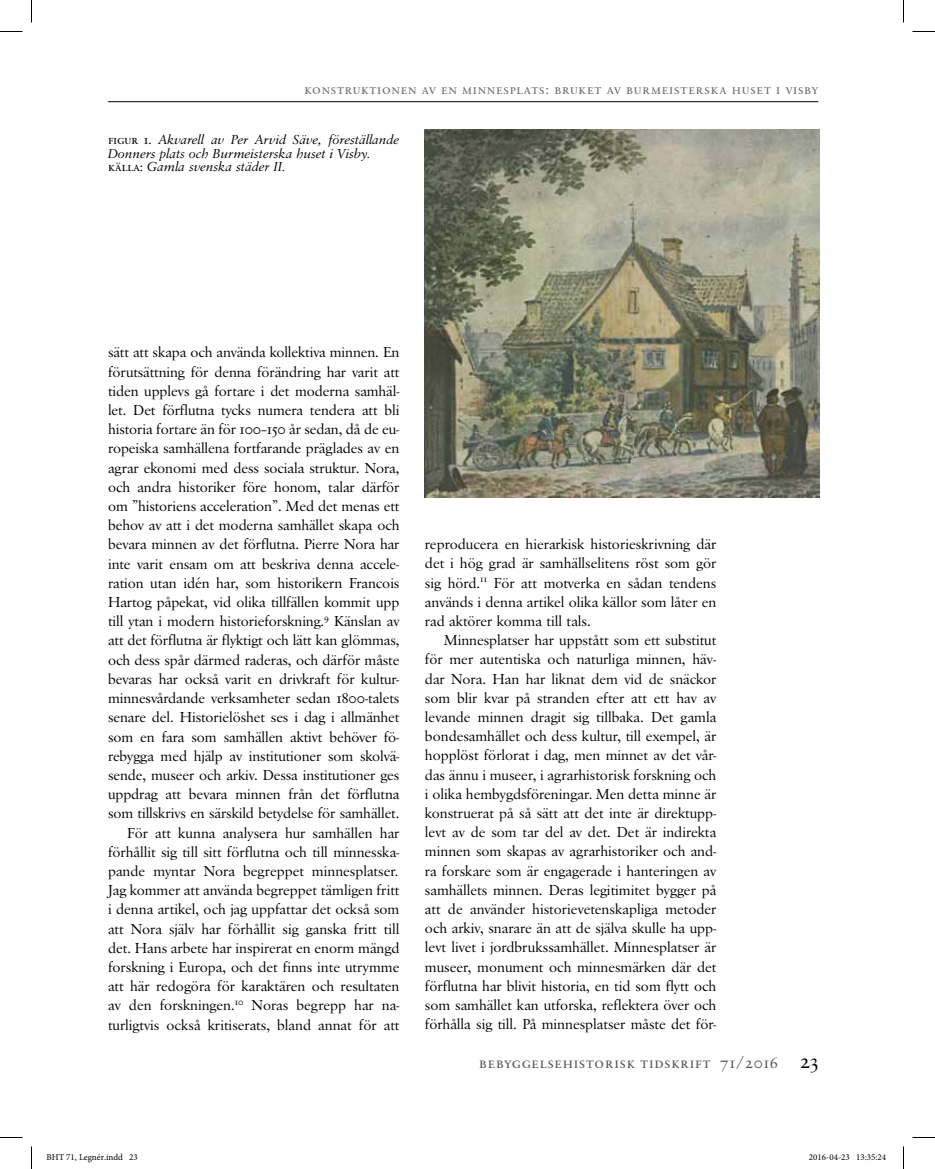
<style>
.page{position:relative;width:935px;height:1169px;background:#fff}
.page>*{position:absolute;margin:0;border:0;box-sizing:border-box;transform-origin:0 0}
.t1{font:16.5px "Savoy Sm Caps";letter-spacing:.05em;color:#565655}
.t2{font:15px/19.2px "Savoy";letter-spacing:-.005em;color:#000;text-align:justify}
.t3{font:15px "Savoy Sm Caps";letter-spacing:.05em;color:#6e6e6e}
.t4{font:italic 13.5px/13.5px "Savoy";letter-spacing:.005em;color:#000}
.t5{font:9px "Minion Pro";color:#000}
.s1{font-family:"Savoy Sm Caps";font-style:normal}
.s2{font-family:"Savoy Sm Caps"}
.s3{font-style:italic}
.s4{font-size:21px;color:#000}
</style>
<div class="page">
<hr style="left:108px;top:101px;width:710px;height:1px;background:#000">
<img style="left:425px;top:129px;width:395px;height:368px">
<svg style="left:0;top:31px;width:22px;height:1px"></svg>
<svg style="left:912px;top:31px;width:23px;height:1px"></svg>
<svg style="left:0;top:1137px;width:22px;height:1px"></svg>
<svg style="left:912px;top:1137px;width:23px;height:1px"></svg>
<svg style="left:31px;top:0;width:1px;height:23px"></svg>
<svg style="left:31px;top:1146px;width:1px;height:23px"></svg>
<svg style="left:903px;top:0;width:1px;height:23px"></svg>
<svg style="left:903px;top:1146px;width:1px;height:23px"></svg>
<p class="t3" style="left:304px;top:80px;width:515px">konstruktionen av en minnesplats: bruket av burmeisterska huset i visby</p>
<p class="t4" style="left:108px;top:133px;width:293px"><span class="s1">figur 1.</span> Akvarell av Per Arvid Säve, föreställande<br>Donners plats och Burmeisterska huset i Visby. <span class="s1">källa:</span> Gamla svenska städer II.</p>
<p class="t2" style="left:108px;top:343px;width:293px;text-align:right">sätt att skapa och använda kollektiva minnen. En förutsättning för denna förändring har varit att tiden upplevs gå fortare i det moderna samhäl&shy;let. Det förflutna tycks numera tendera att bli historia fortare än för <span class="s2">100</span>–<span class="s2">150</span> år sedan, då de eu&shy;ropeiska samhällena fortfarande präglades av en agrar ekonomi med dess sociala struktur. Nora, och andra historiker före honom, talar därför om ”historiens acceleration”. Med det menas ett behov av att i det moderna samhället skapa och bevara minnen av det förflutna. Pierre Nora har inte varit ensam om att beskriva denna accele&shy;ration utan idén har, som historikern Francois Hartog påpekat, vid olika tillfällen kommit upp till ytan i modern historieforskning.<sup>9</sup> Känslan av att det förflutna är flyktigt och lätt kan glömmas, och dess spår därmed raderas, och därför måste bevaras har också varit en drivkraft för kultur&shy;minnesvårdande verksamheter sedan <span class="s2">1800</span>-talets senare del. Historielöshet ses i dag i allmänhet som en fara som samhällen aktivt behöver fö&shy;rebygga med hjälp av institutioner som skolvä&shy;sende, museer och arkiv. Dessa institutioner ges uppdrag att bevara minnen från det förflutna som tillskrivs en särskild betydelse för samhället.<br>För att kunna analysera hur samhällen har förhållit sig till sitt förflutna och till minnesska&shy;pande myntar Nora begreppet minnesplatser<span class="s3">.<br></span>Jag kommer att använda begreppet tämligen fritt i denna artikel, och jag uppfattar det också som att Nora själv har förhållit sig ganska fritt till det. Hans arbete har inspirerat en enorm mängd forskning i Europa, och det finns inte utrymme att här redogöra för karaktären och resultaten av den forskningen.<sup>10</sup> Noras begrepp har na&shy;turligtvis också kritiserats, bland annat för att</p>
<p class="t2" style="left:425px;top:534px;width:293px">reproducera en hierarkisk historieskrivning där det i hög grad är samhällselitens röst som gör sig hörd.<sup>11</sup> För att motverka en sådan tendens används i denna artikel olika källor som låter en rad aktörer komma till tals.</p>
<p class="t2" style="left:425px;top:630px;width:293px;text-indent:19px">Minnesplatser har uppstått som ett substitut för mer autentiska och naturliga minnen, häv&shy;dar Nora. Han har liknat dem vid de snäckor som blir kvar på stranden efter att ett hav av levande minnen dragit sig tillbaka. Det gamla bondesamhället och dess kultur, till exempel, är hopplöst förlorat i dag, men minnet av det vår&shy;das ännu i museer, i agrarhistorisk forskning och i olika hembygdsföreningar. Men detta minne är konstruerat på så sätt att det inte är direktupp&shy;levt av de som tar del av det. Det är indirekta minnen som skapas av agrarhistoriker och and&shy;ra forskare som är engagerade i hanteringen av samhällets minnen. Deras legitimitet bygger på att de använder historievetenskapliga metoder och arkiv, snarare än att de själva skulle ha upp&shy;levt livet i jordbrukssamhället. Minnesplatser är museer, monument och minnesmärken där det förflutna har blivit historia, en tid som flytt och som samhället kan utforska, reflektera över och förhålla sig till. På minnesplatser måste det för-</p>
<p class="t1" style="left:479px;top:1052px;width:340px">bebyggelsehistorisk tidskrift 71/2016 <span class="s4">23</span></p>
<p class="t5" style="left:46px;top:1151px;width:93px">BHT 71, Legnér.indd 23</p>
<p class="t5" style="left:809px;top:1151px;width:79px">2016-04-23 13:35:24</p>
</div>
